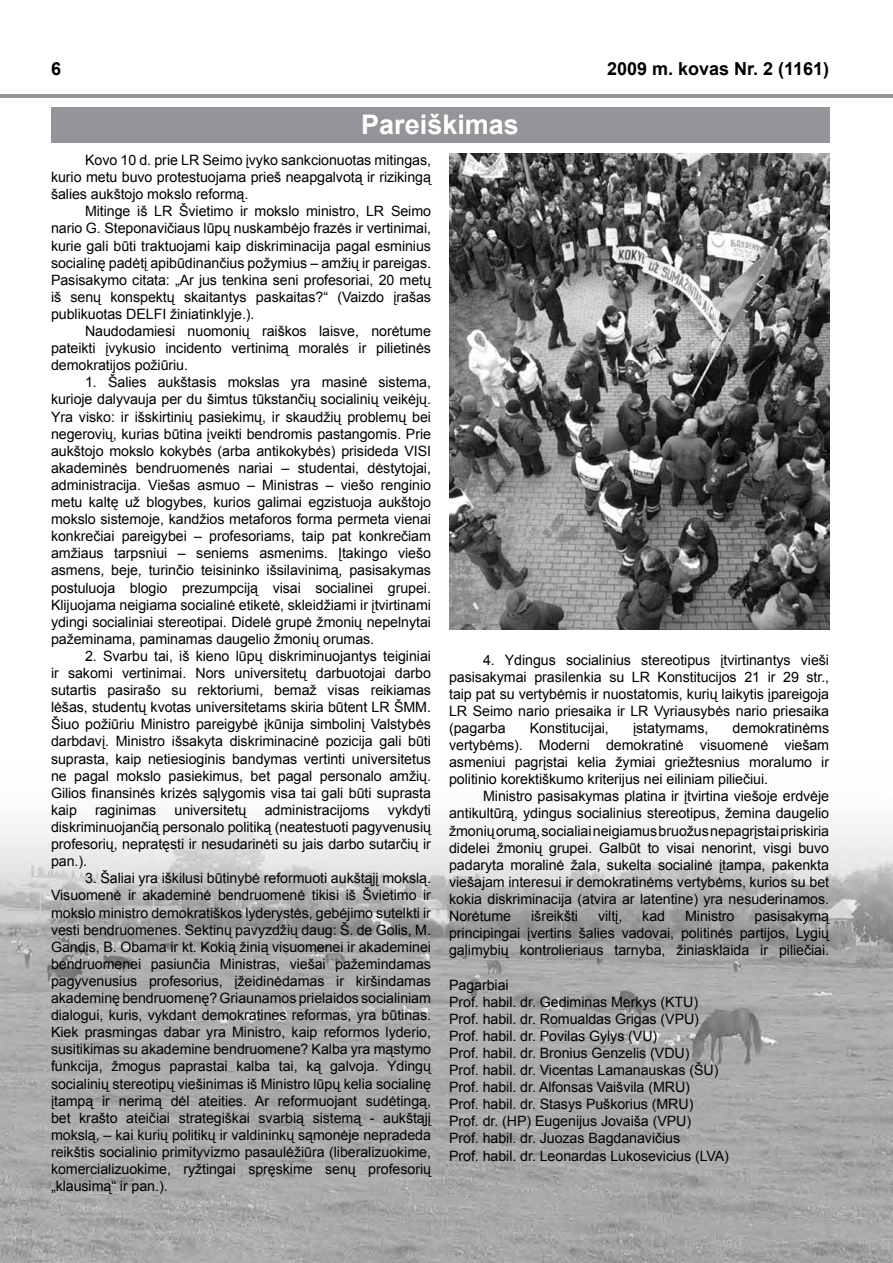
<style>
.page{position:relative;width:893px;height:1263px;background:#fff}
.page>*{position:absolute;margin:0;border:0;box-sizing:border-box;transform-origin:0 0}
.t1{font:700 27px "Arial";color:#fff}
.t2{font:700 18px "Arial";color:#000}
.t3{font:14.25px/17.1px "Arial";letter-spacing:-.005em;color:#000;text-align:justify}
</style>
<div class="page">
<img style="left:0;top:820px;width:893px;height:443px">
<div style="left:51px;top:108px;width:778px;height:35px;background:#939598"></div>
<hr style="left:0;top:95px;width:893px;height:3px;background:#939598">
<img style="left:449px;top:154px;width:381px;height:475px">
<p class="t2" style="left:51px;top:57px;width:12px">6</p>
<p class="t2" style="left:607px;top:57px;width:224px">2009 m. kovas Nr. 2 (1161)</p>
<h1 class="t1" style="left:361px;top:107px;width:159px">Pareiškimas</h1>
<p class="t3" style="left:51px;top:152px;width:382px;text-indent:34px">Kovo 10 d. prie LR Seimo įvyko sankcionuotas mitingas, kurio metu buvo protestuojama prieš neapgalvotą ir rizikingą šalies aukštojo mokslo reformą.</p>
<p class="t3" style="left:51px;top:203px;width:382px;text-indent:34px">Mitinge iš LR Švietimo ir mokslo ministro, LR Seimo nario G. Steponavičiaus lūpų nuskambėjo frazės ir vertinimai, kurie gali būti traktuojami kaip diskriminacija pagal esminius socialinę padėtį apibūdinančius požymius – amžių ir pareigas.<br>Pasisakymo citata: „Ar jus tenkina seni profesoriai, 20 metų iš senų konspektų skaitantys paskaitas?“ (Vaizdo įrašas publikuotas DELFI žiniatinklyje.).</p>
<p class="t3" style="left:51px;top:323px;width:381px;text-indent:34px">Naudodamiesi nuomonių raiškos laisve, norėtume pateikti įvykusio incidento vertinimą moralės ir pilietinės demokratijos požiūriu.</p>
<p class="t3" style="left:51px;top:374px;width:382px;text-indent:34px">1. Šalies aukštasis mokslas yra masinė sistema, kurioje dalyvauja per du šimtus tūkstančių socialinių veikėjų.<br>Yra visko: ir išskirtinių pasiekimų, ir skaudžių problemų bei negerovių, kurias būtina įveikti bendromis pastangomis. Prie aukštojo mokslo kokybės (arba antikokybės) prisideda VISI akademinės bendruomenės nariai – studentai, dėstytojai, administracija. Viešas asmuo – Ministras – viešo renginio metu kaltę už blogybes, kurios galimai egzistuoja aukštojo mokslo sistemoje, kandžios metaforos forma permeta vienai konkrečiai pareigybei – profesoriams, taip pat konkrečiam amžiaus tarpsniui – seniems asmenims. Įtakingo viešo asmens, beje, turinčio teisininko išsilavinimą, pasisakymas postuluoja blogio prezumpciją visai socialinei grupei.<br>Klijuojama neigiama socialinė etiketė, skleidžiami ir įtvirtinami ydingi socialiniai stereotipai. Didelė grupė žmonių nepelnytai pažeminama, paminamas daugelio žmonių orumas.</p>
<p class="t3" style="left:51px;top:647px;width:382px;text-indent:34px">2. Svarbu tai, iš kieno lūpų diskriminuojantys teiginiai ir sakomi vertinimai. Nors universitetų darbuotojai darbo sutartis pasirašo su rektoriumi, bemaž visas reikiamas lėšas, studentų kvotas universitetams skiria būtent LR ŠMM.<br>Šiuo požiūriu Ministro pareigybė įkūnija simbolinį Valstybės darbdavį. Ministro išsakyta diskriminacinė pozicija gali būti suprasta, kaip netiesioginis bandymas vertinti universitetus ne pagal mokslo pasiekimus, bet pagal personalo amžių.<br>Gilios finansinės krizės sąlygomis visa tai gali būti suprasta kaip</p>
<p class="t3" style="left:449px;top:651px;width:382px;text-indent:34px">4. Ydingus socialinius stereotipus įtvirtinantys vieši pasisakymai prasilenkia su LR Konstitucijos 21 ir 29 str., taip pat su vertybėmis ir nuostatomis, kurių laikytis įpareigoja LR Seimo nario priesaika ir LR Vyriausybės nario priesaika (pagarba</p>
<p class="t3" style="left:449px;top:719px;width:382px;text-indent:283px">demokratinėms vertybėms). Moderni demokratinė visuomenė viešam asmeniui pagrįstai kelia žymiai griežtesnius moralumo ir politinio korektiškumo kriterijus nei eiliniam piliečiui.</p>
<p class="t3" style="left:449px;top:788px;width:382px;text-indent:34px">Ministro pasisakymas platina ir įtvirtina viešoje erdvėje antikultūrą, ydingus socialinius stereotipus, žemina daugelio žmonių orumą, socialiai neigiamus bruožus nepagrįstai priskiria didelei žmonių grupei. Galbūt to visai nenorint, visgi buvo padaryta moralinė žala, sukelta socialinė įtampa, pakenkta viešajam interesui ir demokratinėms vertybėms, kurios su bet kokia diskriminacija (atvira ar latentine) yra nesuderinamos.<br>Norėtume</p>
<p class="t3" style="left:530px;top:719px;width:81px">Konstitucijai,</p>
<p class="t3" style="left:633px;top:719px;width:77px">įstatymams,</p>
<p class="t3" style="left:51px;top:801px;width:382px;text-indent:337px">vykdyti diskriminuojančią personalo politiką (neatestuoti pagyvenusių profesorių, nepratęsti ir nesudarinėti su jais darbo sutarčių ir pan.).</p>
<p class="t3" style="left:51px;top:870px;width:382px;text-indent:34px">3. Šaliai yra iškilusi būtinybė reformuoti aukštąjį mokslą.<br>Visuomenė ir akademinė bendruomenė tikisi iš Švietimo ir mokslo ministro demokratiškos lyderystės, gebėjimo sutelkti ir vesti bendruomenes. Sektinų pavyzdžių daug: Š. de Golis, M.<br>Gandis, B. Obama ir kt. Kokią žinią visuomenei ir akademinei bendruomenei pasiunčia Ministras, viešai pažemindamas pagyvenusius profesorius, įžeidinėdamas ir kiršindamas akademinę bendruomenę? Griaunamos prielaidos socialiniam dialogui, kuris, vykdant demokratines reformas, yra būtinas.<br>Kiek prasmingas dabar yra Ministro, kaip reformos lyderio, susitikimas su akademine bendruomene? Kalba yra mąstymo funkcija, žmogus paprastai kalba tai, ką galvoja. Ydingų socialinių stereotipų viešinimas iš Ministro lūpų kelia socialinę įtampą ir nerimą dėl ateities. Ar reformuojant sudėtingą, bet krašto ateičiai strategiškai svarbią sistemą - aukštąjį mokslą, – kai kurių politikų ir valdininkų sąmonėje nepradeda reikštis socialinio primityvizmo pasaulėžiūra (liberalizuokime, komercializuokime, ryžtingai spręskime senų profesorių „klausimą“ ir pan.).</p>
<p class="t3" style="left:95px;top:801px;width:63px">raginimas</p>
<p class="t3" style="left:174px;top:801px;width:74px">universitetų</p>
<p class="t3" style="left:265px;top:801px;width:107px">administracijoms</p>
<p class="t3" style="left:531px;top:908px;width:48px">išreikšti</p>
<p class="t3" style="left:598px;top:908px;width:26px">viltį,</p>
<p class="t3" style="left:642px;top:908px;width:24px">kad</p>
<p class="t3" style="left:685px;top:908px;width:51px">Ministro</p>
<p class="t3" style="left:449px;top:908px;width:381px;text-indent:305px">pasisakymą principingai įvertins šalies vadovai, politinės partijos, Lygių galimybių kontrolieriaus tarnyba, žiniasklaida ir piliečiai.</p>
<p class="t3" style="left:449px;top:976px;width:281px;text-align:left">Pagarbiai<br>Prof. habil. dr. Gediminas Merkys (KTU)<br>Prof. habil. dr. Romualdas Grigas (VPU)<br>Prof. habil. dr. Povilas Gylys (VU)<br>Prof. habil. dr. Bronius Genzelis (VDU)<br>Prof. habil. dr. Vicentas Lamanauskas (ŠU)<br>Prof. habil. dr. Alfonsas Vaišvila (MRU)<br>Prof. habil. dr. Stasys Puškorius (MRU)<br>Prof. dr. (HP) Eugenijus Jovaiša (VPU)<br>Prof. habil. dr. Juozas Bagdanavičius<br>Prof. habil. dr. Leonardas Lukosevicius (LVA)</p>
</div>
